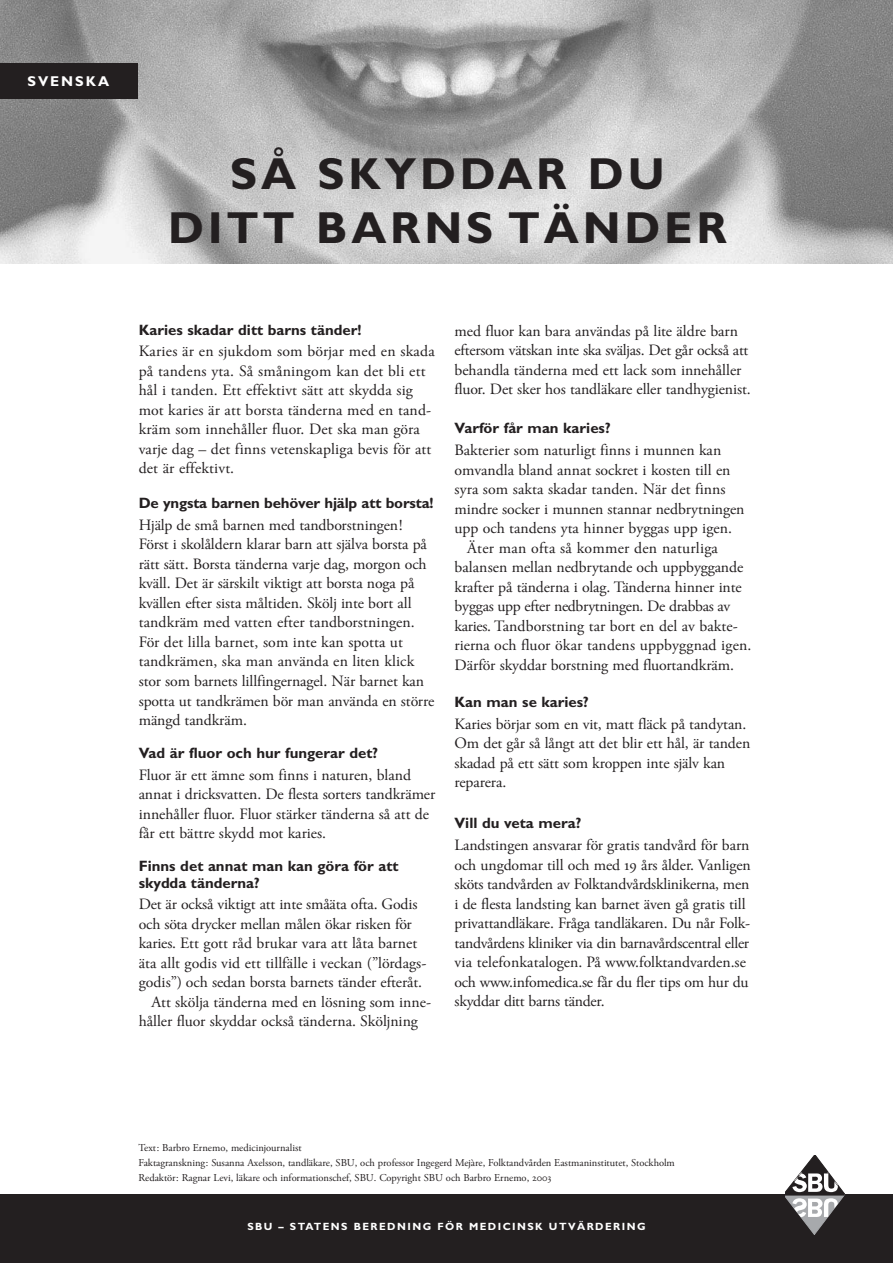
<style>
.page{position:relative;width:893px;height:1263px;background:#fff}
.page>*{position:absolute;margin:0;border:0;box-sizing:border-box;transform-origin:0 0}
.t1{font:700 45px/54.2px "Gill Alt One";letter-spacing:.085em;color:#231f20;text-align:center}
.t2{font:15.75px/19.5px "SBU Garamond";letter-spacing:-.005em;color:#231f20}
.t3{font:15.75px "SBU Garamond";letter-spacing:.015em;color:#231f20}
.t4{font:700 15px/16.5px "Gill Alt One";color:#231f20}
.t5{font:700 14.25px "Gill Alt One";letter-spacing:.14em;color:#fff}
.t6{font:10.5px/15px "SBU Garamond";color:#231f20}
.t7{font:700 10.5px "Gill Alt One";letter-spacing:.14em;color:#fff}
</style>
<div class="page">
<img style="left:0;top:0;width:893px;height:264px">
<div style="left:0;top:63px;width:137px;height:34px;background:#231f20"></div>
<div style="left:0;top:1195px;width:893px;height:68px;background:#231f20"></div>
<svg style="left:785px;top:1155px;width:59px;height:79px"></svg>
<div style="left:0;top:65px;width:137px;height:34px;background:#231f20"></div>
<p class="t5" style="left:27px;top:75px;width:67px">XXXXX</p>
<p class="t5" style="left:27px;top:76px;width:83px">SVENSKA</p>
<h1 class="t1" style="left:168px;top:151px;width:560px">SÅ SKYDDAR DU<br>DITT BARNS TÄNDER</h1>
<p class="t4" style="left:139px;top:323px;width:224px">Karies skadar ditt barns tänder!</p>
<p class="t2" style="left:139px;top:343px;width:298px">Karies är en sjukdom som börjar med en skada på tandens yta. Så småningom kan det bli ett hål i tanden. Ett effektivt sätt att skydda sig mot karies är att borsta tänderna med en tand&shy;kräm som innehåller fluor. Det ska man göra varje dag – det finns vetenskapliga bevis för att det är effektivt.</p>
<p class="t4" style="left:139px;top:496px;width:296px">De yngsta barnen behöver hjälp att borsta!</p>
<p class="t2" style="left:139px;top:516px;width:297px">Hjälp de små barnen med tandborstningen!<br>Först i skolåldern klarar barn att själva borsta på rätt sätt. Borsta tänderna varje dag, morgon och kväll. Det är särskilt viktigt att borsta noga på kvällen efter sista måltiden. Skölj inte bort all tandkräm med vatten efter tandborstningen.<br>För det lilla barnet, som inte kan spotta ut tandkrämen, ska man använda en liten klick stor som barnets lillfingernagel. När barnet kan spotta ut tandkrämen bör man använda en större mängd tandkräm.</p>
<p class="t4" style="left:139px;top:746px;width:241px">Vad är fluor och hur fungerar det?</p>
<p class="t2" style="left:139px;top:766px;width:298px">Fluor är ett ämne som finns i naturen, bland annat i dricksvatten. De flesta sorters tandkrämer innehåller fluor. Fluor stärker tänderna så att de får ett bättre skydd mot karies.</p>
<p class="t4" style="left:139px;top:859px;width:261px">Finns det annat man kan göra för att skydda tänderna?</p>
<p class="t2" style="left:139px;top:896px;width:280px">Det är också viktigt att inte småäta ofta. Godis</p>
<p class="t2" style="left:139px;top:915px;width:275px">och söta drycker mellan målen ökar risken för</p>
<p class="t2" style="left:139px;top:935px;width:280px">karies. Ett gott råd brukar vara att låta barnet</p>
<p class="t2" style="left:139px;top:954px;width:289px">äta allt godis vid ett tillfälle i veckan (”lördags-</p>
<p class="t2" style="left:139px;top:974px;width:285px">godis”) och sedan borsta barnets tänder efteråt.</p>
<p class="t2" style="left:151px;top:993px;width:281px">Att skölja tänderna med en lösning som inne-</p>
<p class="t2" style="left:139px;top:1013px;width:281px">håller fluor skyddar också tänderna. Sköljning</p>
<p class="t2" style="left:454px;top:322px;width:298px">med fluor kan bara användas på lite äldre barn eftersom vätskan inte ska sväljas. Det går också att behandla tänderna med ett lack som innehåller fluor. Det sker hos tandläkare eller tandhygienist.</p>
<p class="t4" style="left:454px;top:422px;width:158px">Varför får man karies?</p>
<p class="t2" style="left:454px;top:441px;width:268px">Bakterier som naturligt finns i munnen kan</p>
<p class="t2" style="left:454px;top:461px;width:277px">omvandla bland annat sockret i kosten till en</p>
<p class="t2" style="left:454px;top:480px;width:273px">syra som sakta skadar tanden. När det finns</p>
<p class="t2" style="left:454px;top:500px;width:291px">mindre socker i munnen stannar nedbrytningen</p>
<p class="t2" style="left:454px;top:519px;width:279px">upp och tandens yta hinner byggas upp igen.</p>
<p class="t3" style="left:467px;top:541px;width:252px">Äter man ofta så kommer den naturliga</p>
<p class="t2" style="left:454px;top:558px;width:290px">balansen mellan nedbrytande och uppbyggande</p>
<p class="t2" style="left:454px;top:578px;width:289px">krafter på tänderna i olag. Tänderna hinner inte</p>
<p class="t2" style="left:454px;top:597px;width:277px">byggas upp efter nedbrytningen. De drabbas av</p>
<p class="t2" style="left:454px;top:617px;width:285px">karies. Tandborstning tar bort en del av bakte-</p>
<p class="t2" style="left:454px;top:636px;width:298px">rierna och fluor ökar tandens uppbyggnad igen.</p>
<p class="t2" style="left:454px;top:656px;width:281px">Därför skyddar borstning med fluortandkräm.</p>
<p class="t4" style="left:454px;top:695px;width:136px">Kan man se karies?</p>
<p class="t2" style="left:454px;top:715px;width:297px">Karies börjar som en vit, matt fläck på tandytan.<br>Om det går så långt att det blir ett hål, är tanden skadad på ett sätt som kroppen inte själv kan reparera.</p>
<p class="t4" style="left:454px;top:816px;width:128px">Vill du veta mera?</p>
<p class="t2" style="left:454px;top:836px;width:298px">Landstingen ansvarar för gratis tandvård för barn och ungdomar till och med 19 års ålder. Vanligen sköts tandvården av Folktandvårdsklinikerna, men i de flesta landsting kan barnet även gå gratis till privattandläkare. Fråga tandläkaren. Du når Folk&shy;tandvårdens kliniker via din barnavårdscentral eller via telefonkatalogen. På www.folktandvarden.se och www.infomedica.se får du fler tips om hur du skyddar ditt barns tänder.</p>
<p class="t6" style="left:139px;top:1141px;width:538px">Text: Barbro Ernemo, medicinjournalist<br>Faktagranskning: Susanna Axelsson, tandläkare, SBU, och professor Ingegerd Mejàre, Folktandvården Eastmaninstitutet, Stockholm<br>Redaktör: Ragnar Levi, läkare och informationschef, SBU. Copyright SBU och Barbro Ernemo, 2003</p>
<p class="t7" style="left:247px;top:1221px;width:400px">SBU – STATENS BEREDNING FÖR MEDICINSK UTVÄRDERING</p>
<p class="t7" style="left:247px;top:1222px;width:400px">SBU – STATENS BEREDNING FÖR MEDICINSK UTVÄRDERING</p>
</div>
